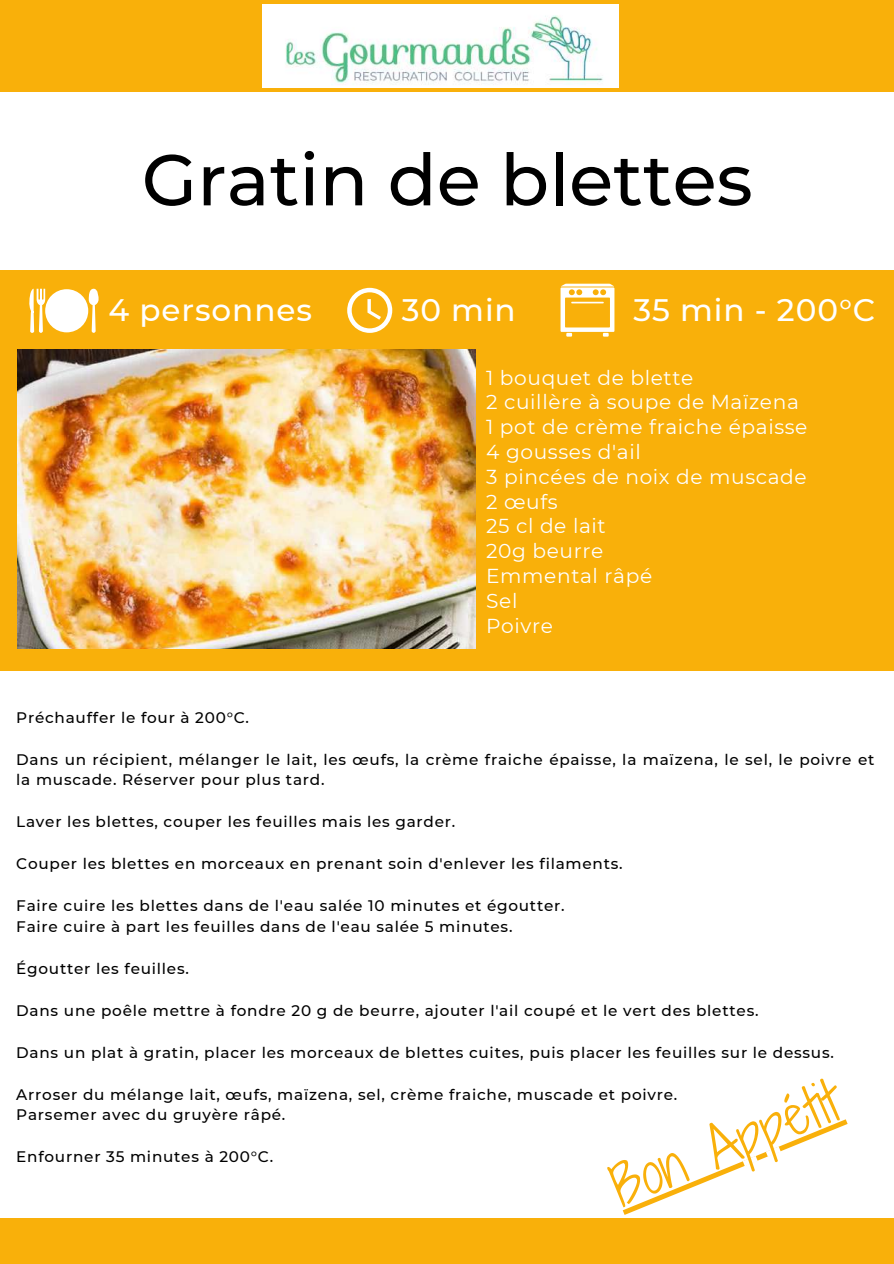
<style>
.page{position:relative;width:894px;height:1264px;background:#fff}
.page>*{position:absolute;margin:0;border:0;box-sizing:border-box;transform-origin:0 0}
.t1{font:500 71.85px "Montserrat";color:#000}
.t2{font:52.8px "Shadows Into Light Two";color:#f9b00a}
.t3{font:500 31.05px "Montserrat";letter-spacing:.03em;color:#fff}
.t4{font:20.1px/24.8px "Montserrat";letter-spacing:.03em;color:#fff}
.t5{font:500 15.3px/21px "Montserrat";letter-spacing:.05em;color:#000}
</style>
<div class="page">
<div style="left:0;top:270px;width:893px;height:400px;background:#f9b00a"></div>
<img style="left:18px;top:349px;width:457px;height:300px">
<div style="left:45px;top:289px;width:43px;height:43px;background:#fff;border-radius:50%"></div>
<svg style="left:89px;top:289px;width:9px;height:44px"></svg>
<svg style="left:29px;top:288px;width:16px;height:45px"></svg>
<svg style="left:347px;top:288px;width:45px;height:45px"></svg>
<svg style="left:560px;top:287px;width:54px;height:45px"></svg>
<svg style="left:602px;top:333px;width:6px;height:3px"></svg>
<svg style="left:566px;top:333px;width:6px;height:3px"></svg>
<svg style="left:560px;top:284px;width:54px;height:43px"></svg>
<svg style="left:622px;top:1119px;width:225px;height:95px"></svg>
<div style="left:0;top:1px;width:893px;height:91px;background:#f9b00a"></div>
<img style="left:262px;top:4px;width:356px;height:84px">
<div style="left:0;top:1218px;width:893px;height:45px;background:#f9b00a"></div>
<h1 class="t1" style="left:142px;top:136px;width:612px">Gratin de blettes</h1>
<h3 class="t3" style="left:108px;top:291px;width:205px">4 personnes</h3>
<h3 class="t3" style="left:401px;top:291px;width:116px">30 min</h3>
<h3 class="t3" style="left:633px;top:291px;width:243px">35 min - 200°C</h3>
<h3 class="t4" style="left:486px;top:365px;width:322px">1 bouquet de blette<br>2 cuillère à soupe de Maïzena<br>1 pot de crème fraiche épaisse<br>4 gousses d'ail<br>3 pincées de noix de muscade<br>2 œufs<br>25 cl de lait<br>20g beurre<br>Emmental râpé<br>Sel<br>Poivre</h3>
<p class="t5" style="left:16px;top:706px;width:234px">Préchauffer le four à 200°C.</p>
<p class="t5" style="left:16px;top:748px;width:859px">Dans un récipient, mélanger le lait, les œufs, la crème fraiche épaisse, la maïzena, le sel, le poivre et la muscade. Réserver pour plus tard.</p>
<p class="t5" style="left:16px;top:811px;width:440px">Laver les blettes, couper les feuilles mais les garder.</p>
<p class="t5" style="left:16px;top:853px;width:607px">Couper les blettes en morceaux en prenant soin d'enlever les filaments.</p>
<p class="t5" style="left:16px;top:895px;width:549px">Faire cuire les blettes dans de l'eau salée 10 minutes et égoutter.<br>Faire cuire à part les feuilles dans de l'eau salée 5 minutes.</p>
<p class="t5" style="left:16px;top:957px;width:174px">Égoutter les feuilles.</p>
<p class="t5" style="left:16px;top:999px;width:743px">Dans une poêle mettre à fondre 20 g de beurre, ajouter l'ail coupé et le vert des blettes.</p>
<p class="t5" style="left:16px;top:1041px;width:818px">Dans un plat à gratin, placer les morceaux de blettes cuites, puis placer les feuilles sur le dessus.</p>
<p class="t5" style="left:16px;top:1083px;width:662px">Arroser du mélange lait, œufs, maïzena, sel, crème fraiche, muscade et poivre.<br>Parsemer avec du gruyère râpé.</p>
<p class="t5" style="left:16px;top:1146px;width:258px">Enfourner 35 minutes à 200°C.</p>
<h2 class="t2" style="left:599px;top:1152px;width:242px;rotate:-22deg">Bon Appétit</h2>
</div>
